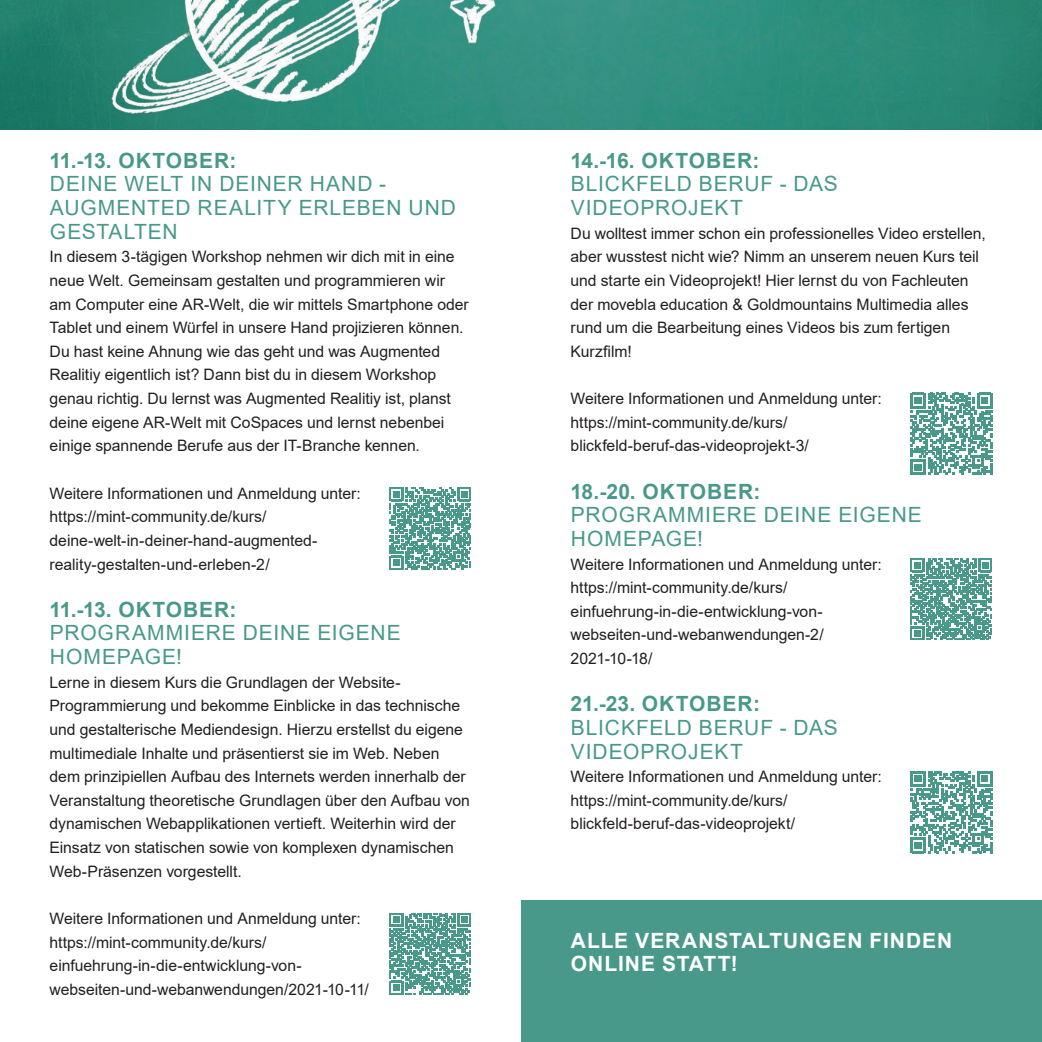
<style>
.page{position:relative;width:1042px;height:1042px;background:#fff}
.page>*{position:absolute;margin:0;border:0;box-sizing:border-box;transform-origin:0 0}
.t1{font:21px/23.6px "Arial";letter-spacing:.045em;color:#489989}
.t2{font:700 21px "Arial";letter-spacing:.045em;color:#489989}
.t3{font:700 21px/23.6px "Arial";letter-spacing:.045em;color:#fff}
.t4{font:15.75px/23.6px "Arial";letter-spacing:-.005em;color:#231f20}
</style>
<div class="page">
<svg style="left:389px;top:487px;width:82px;height:82px"></svg>
<svg style="left:389px;top:913px;width:82px;height:82px"></svg>
<svg style="left:910px;top:393px;width:82px;height:82px"></svg>
<svg style="left:910px;top:558px;width:82px;height:82px"></svg>
<svg style="left:910px;top:771px;width:82px;height:82px"></svg>
<img style="left:0;top:0;width:1042px;height:129px">
<div style="left:521px;top:900px;width:521px;height:142px;background:#489989"></div>
<h1 class="t2" style="left:50px;top:146px;width:188px">11.-13. OKTOBER:</h1>
<h1 class="t1" style="left:50px;top:172px;width:407px">DEINE WELT IN DEINER HAND -<br>AUGMENTED REALITY ERLEBEN UND<br>GESTALTEN</h1>
<p class="t4" style="left:50px;top:245px;width:421px">In diesem 3-tägigen Workshop nehmen wir dich mit in eine neue Welt. Gemeinsam gestalten und programmieren wir am Computer eine AR-Welt, die wir mittels Smartphone oder Tablet und einem Würfel in unsere Hand projizieren können.<br>Du hast keine Ahnung wie das geht und was Augmented Realitiy eigentlich ist? Dann bist du in diesem Workshop genau richtig. Du lernst was Augmented Realitiy ist, planst deine eigene AR-Welt mit CoSpaces und lernst nebenbei einige spannende Berufe aus der IT-Branche kennen.</p>
<p class="t4" style="left:50px;top:481px;width:313px">Weitere Informationen und Anmeldung unter: https://mint-community.de/kurs/ deine-welt-in-deiner-hand-augmented&shy;reality-gestalten-und-erleben-2/</p>
<h1 class="t2" style="left:50px;top:594px;width:188px">11.-13. OKTOBER:</h1>
<h1 class="t1" style="left:50px;top:621px;width:352px">PROGRAMMIERE DEINE EIGENE<br>HOMEPAGE!</h1>
<p class="t4" style="left:50px;top:670px;width:422px">Lerne in diesem Kurs die Grundlagen der Website-Programmierung und bekomme Einblicke in das technische und gestalterische Mediendesign. Hierzu erstellst du eigene multimediale Inhalte und präsentierst sie im Web. Neben dem prinzipiellen Aufbau des Internets werden innerhalb der Veranstaltung theoretische Grundlagen über den Aufbau von dynamischen Webapplikationen vertieft. Weiterhin wird der Einsatz von statischen sowie von komplexen dynamischen Web-Präsenzen vorgestellt.</p>
<p class="t4" style="left:50px;top:906px;width:321px">Weitere Informationen und Anmeldung unter: https://mint-community.de/kurs/ einfuehrung-in-die-entwicklung-von&shy;webseiten-und-webanwendungen/2021-10-11/</p>
<h1 class="t2" style="left:570px;top:146px;width:190px">14.-16. OKTOBER:</h1>
<h1 class="t1" style="left:571px;top:172px;width:268px">BLICKFELD BERUF - DAS<br>VIDEOPROJEKT</h1>
<p class="t4" style="left:570px;top:221px;width:417px">Du wolltest immer schon ein professionelles Video erstellen, aber wusstest nicht wie? Nimm an unserem neuen Kurs teil und starte ein Videoprojekt! Hier lernst du von Fachleuten der movebla education &amp; Goldmountains Multimedia alles rund um die Bearbeitung eines Videos bis zum fertigen Kurzfilm!</p>
<p class="t4" style="left:570px;top:387px;width:313px">Weitere Informationen und Anmeldung unter: https://mint-community.de/kurs/ blickfeld-beruf-das-videoprojekt-3/</p>
<h1 class="t2" style="left:570px;top:476px;width:191px">18.-20. OKTOBER:</h1>
<h1 class="t1" style="left:571px;top:503px;width:352px">PROGRAMMIERE DEINE EIGENE<br>HOMEPAGE!</h1>
<p class="t4" style="left:570px;top:552px;width:313px">Weitere Informationen und Anmeldung unter: https://mint-community.de/kurs/ einfuehrung-in-die-entwicklung-von&shy;webseiten-und-webanwendungen-2/ 2021-10-18/</p>
<h1 class="t2" style="left:570px;top:689px;width:191px">21.-23. OKTOBER:</h1>
<h1 class="t1" style="left:571px;top:715px;width:268px">BLICKFELD BERUF - DAS<br>VIDEOPROJEKT</h1>
<p class="t4" style="left:570px;top:765px;width:313px">Weitere Informationen und Anmeldung unter: https://mint-community.de/kurs/ blickfeld-beruf-das-videoprojekt/</p>
<h1 class="t3" style="left:571px;top:928px;width:383px">ALLE VERANSTALTUNGEN FINDEN<br>ONLINE STATT!</h1>
</div>
